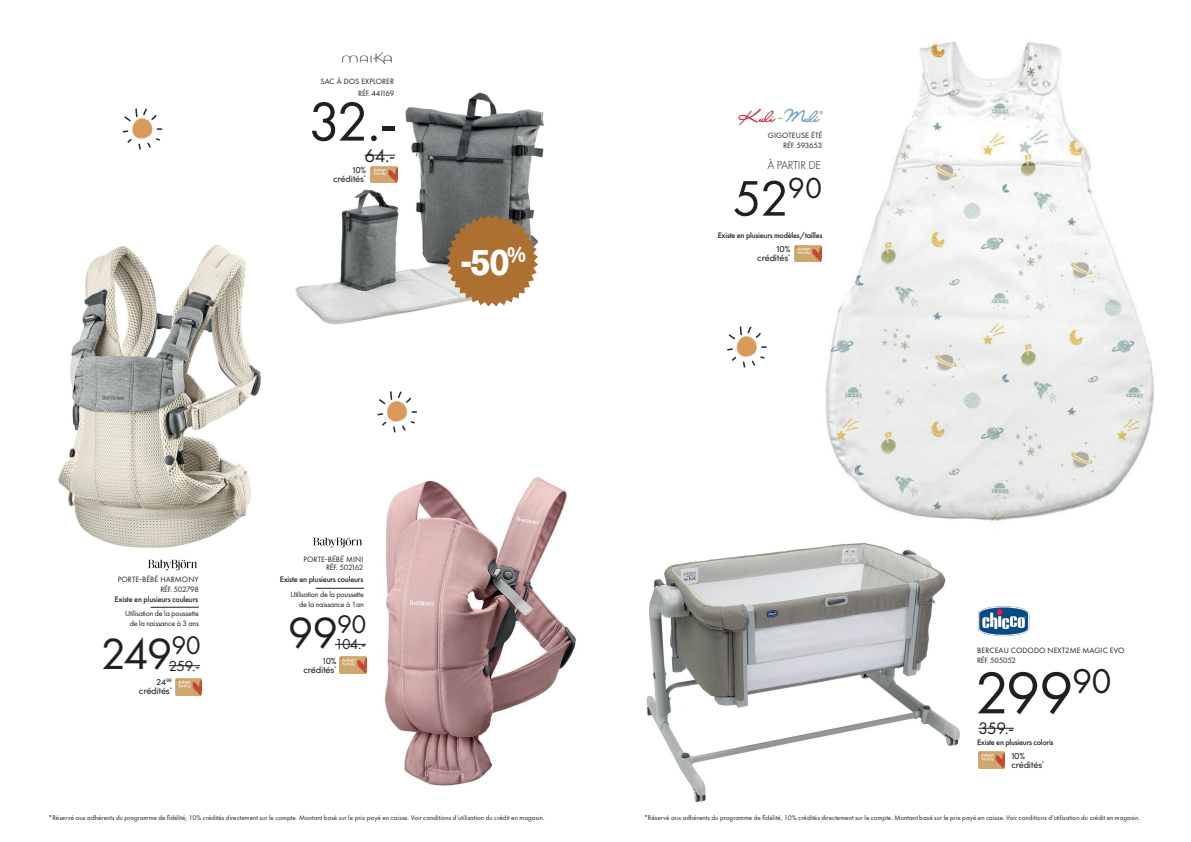
<style>
.page{position:relative;width:1191px;height:842px;background:#fff}
.page>*{position:absolute;margin:0;border:0;box-sizing:border-box;transform-origin:0 0}
.t1{font:61.2px "Futura PT";color:#231f20}
.t2{font:56.9px "Futura PT";color:#231f20}
.t3{font:51.8px "Futura PT";color:#231f20}
.t4{font:45.4px "Futura PT";color:#231f20}
.t5{font:700 37.1px "Akzidenz Grotesk BE";color:#fff}
.t6{font:19px "Futura PT";color:#231f20}
.t7{font:17.2px "Futura PT";color:#231f20}
.t8{font:15.1px "Futura PT";letter-spacing:-.055em;color:#231f20}
.t9{font:300 12px "Futura PT";letter-spacing:-.015em;color:#231f20}
.t10{font:9.1px/9.1px "Sofia Pro";letter-spacing:-.025em;color:#231f20;text-align:right}
.t11{font:500 8.3px "Futura PT";letter-spacing:-.03em;color:#231f20}
.t12{font:8px/9.6px "Futura PT";letter-spacing:-.025em;color:#231f20;text-align:center}
.t13{font:8px/10px "Futura PT";letter-spacing:.01em;color:#231f20;text-align:right}
.t14{font:8px/12.5px "Futura PT";color:#231f20;text-align:right}
.t15{font:7px "Futura PT";letter-spacing:.01em;color:#231f20}
</style>
<div class="page">
<img style="left:821px;top:42px;width:333px;height:481px">
<img style="left:646px;top:542px;width:335px;height:260px">
<svg style="left:377px;top:391px;width:40px;height:41px"></svg>
<svg style="left:123px;top:108px;width:39px;height:41px"></svg>
<img style="left:295px;top:58px;width:249px;height:267px">
<img style="left:364px;top:477px;width:212px;height:309px">
<img style="left:58px;top:245px;width:203px;height:303px">
<hr style="left:364px;top:155px;width:31px;height:1px;background:#231f20">
<img style="left:343px;top:52px;width:48px;height:15px">
<svg style="left:446px;top:215px;width:92px;height:92px;background:#af8456"></svg>
<img style="left:340px;top:657px;width:26px;height:16px">
<img style="left:175px;top:679px;width:27px;height:16px">
<hr style="left:335px;top:644px;width:31px;height:1px;background:#231f20">
<hr style="left:169px;top:665px;width:31px;height:1px;background:#231f20">
<img style="left:313px;top:537px;width:49px;height:11px">
<img style="left:148px;top:559px;width:49px;height:12px">
<img style="left:371px;top:166px;width:26px;height:17px">
<img style="left:738px;top:101px;width:84px;height:26px">
<img style="left:794px;top:245px;width:27px;height:17px">
<svg style="left:727px;top:326px;width:40px;height:41px"></svg>
<hr style="left:151px;top:607px;width:48px;height:1px;background:#231f20">
<hr style="left:316px;top:588px;width:48px;height:1px;background:#231f20">
<img style="left:977px;top:606px;width:53px;height:30px">
<img style="left:978px;top:751px;width:26px;height:17px">
<hr style="left:978px;top:728px;width:36px;height:1px;background:#231f20">
<p class="t14" style="left:320px;top:75px;width:75px">SAC À DOS EXPLORER<br>RÉF. 441169</p>
<h2 class="t2" style="left:308px;top:88px;width:90px">32.-</h2>
<h3 class="t6" style="left:364px;top:144px;width:32px">64.-</h3>
<h3 class="t10" style="left:333px;top:165px;width:35px">10% crédités<sup>*</sup></h3>
<h3 class="t5" style="left:460px;top:240px;width:68px">-50<sup>%</sup></h3>
<p class="t13" style="left:768px;top:131px;width:56px">GIGOTEUSE ÉTÉ<br>RÉF. 593653</p>
<h3 class="t9" style="left:767px;top:158px;width:55px">À PARTIR DE</h3>
<h3 class="t3" style="left:732px;top:168px;width:91px">52<sup>90</sup></h3>
<p class="t11" style="left:717px;top:230px;width:106px">Existe en plusieurs modèles/tailles</p>
<h3 class="t10" style="left:757px;top:244px;width:35px">10% crédités<sup>*</sup></h3>
<p class="t13" style="left:303px;top:554px;width:61px">PORTE-BÉBÉ MINI</p>
<p class="t12" style="left:326px;top:563px;width:39px">RÉF. 502162</p>
<p class="t13" style="left:118px;top:574px;width:83px">PORTE-BÉBÉ HARMONY</p>
<p class="t12" style="left:160px;top:584px;width:40px">RÉF. 502798</p>
<p class="t11" style="left:115px;top:594px;width:85px">Existe en plusieurs couleurs</p>
<p class="t11" style="left:280px;top:574px;width:85px">Existe en plusieurs couleurs</p>
<p class="t12" style="left:290px;top:590px;width:75px;text-align:right">Utilisation de la poussette de la naissance à 1an</p>
<p class="t12" style="left:125px;top:609px;width:75px">Utilisation de la poussette de la naissance à 3 ans</p>
<h3 class="t4" style="left:101px;top:627px;width:101px">249<sup>90</sup></h3>
<h3 class="t8" style="left:169px;top:657px;width:33px">259.-</h3>
<h3 class="t4" style="left:288px;top:606px;width:80px">99<sup>90</sup></h3>
<h3 class="t8" style="left:335px;top:635px;width:33px">104.-</h3>
<h3 class="t10" style="left:303px;top:656px;width:35px">10% crédités<sup>*</sup></h3>
<h3 class="t10" style="left:139px;top:677px;width:35px">24<sup>99 </sup>crédités<sup>*</sup></h3>
<p class="t15" style="left:49px;top:813px;width:497px">*Réservé aux adhérents du programme de fidélité, 10% crédités directement sur le compte. Montant basé sur le prix payé en caisse. Voir conditions d’utilisation du crédit en magasin.</p>
<p class="t13" style="left:977px;top:645px;width:149px;line-height:10.4px;text-align:left">BERCEAU CODODO NEXT2ME MAGIC EVO<br>RÉF. 505052</p>
<h1 class="t1" style="left:974px;top:657px;width:139px">299<sup>90</sup></h1>
<h3 class="t7" style="left:978px;top:718px;width:37px">359.-</h3>
<p class="t11" style="left:977px;top:737px;width:78px">Existe en plusieurs coloris</p>
<h3 class="t10" style="left:1011px;top:750px;width:35px;text-align:left">10% crédités<sup>*</sup></h3>
<p class="t15" style="left:644px;top:813px;width:497px">*Réservé aux adhérents du programme de fidélité, 10% crédités directement sur le compte. Montant basé sur le prix payé en caisse. Voir conditions d’utilisation du crédit en magasin.</p>
</div>
